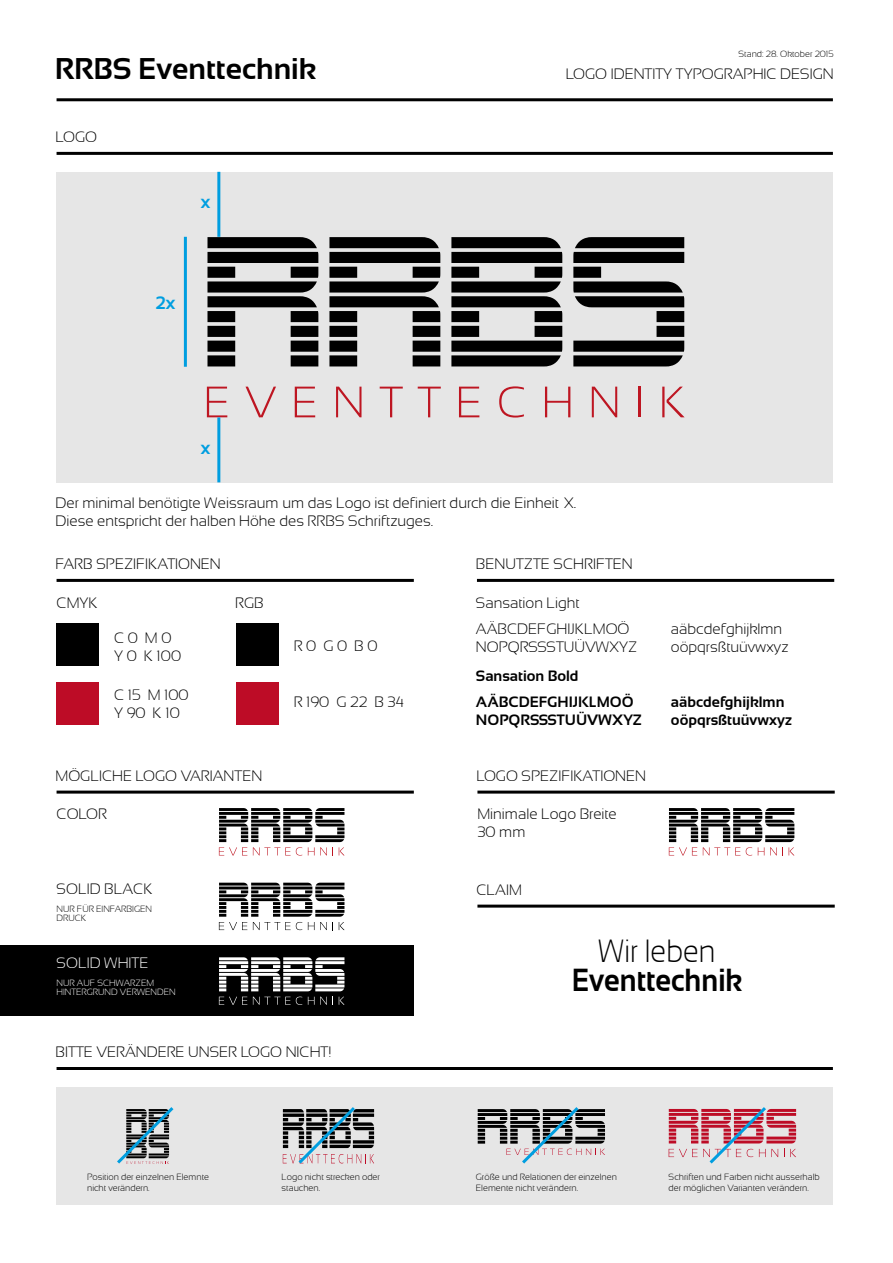
<style>
.page{position:relative;width:893px;height:1263px;background:#fff}
.page>*{position:absolute;margin:0;border:0;box-sizing:border-box;transform-origin:0 0}
.t1{font:700 31.95px "Sansation";color:#000;scale:.9 1}
.t2{font:300 31.95px "Sansation";color:#000;scale:.9 1}
.t3{font:700 30px "Sansation";color:#000}
.t4{font:700 18px "Sansation";color:#009ee0}
.t5{font:300 15px/18px "Sansation";color:#000}
.t6{font:700 15px/26.1px "Sansation";color:#000}
.t7{font:300 15px "Sansation";color:#fff}
.t8{font:300 9px/10.8px "Sansation";color:#000}
.t9{font:300 9px/9px "Sansation";color:#fff}
</style>
<div class="page">
<div style="left:0;top:945px;width:414px;height:71px;background:#000"></div>
<hr style="left:57px;top:98px;width:776px;height:3px;background:#000">
<hr style="left:57px;top:152px;width:776px;height:3px;background:#000">
<hr style="left:57px;top:579px;width:357px;height:3px;background:#000">
<svg style="left:57px;top:790px;width:357px;height:4px"></svg>
<hr style="left:477px;top:579px;width:357px;height:3px;background:#000">
<div style="left:57px;top:172px;width:776px;height:310px;background:#e6e6e6"></div>
<hr style="left:57px;top:1067px;width:776px;height:3px;background:#000">
<div style="left:57px;top:1087px;width:776px;height:117px;background:#e6e6e6"></div>
<svg style="left:207px;top:237px;width:111px;height:129px"></svg>
<svg style="left:329px;top:237px;width:111px;height:129px"></svg>
<svg style="left:451px;top:237px;width:111px;height:129px"></svg>
<svg style="left:573px;top:237px;width:111px;height:129px"></svg>
<svg style="left:207px;top:387px;width:20px;height:30px"></svg>
<svg style="left:246px;top:387px;width:30px;height:30px"></svg>
<svg style="left:295px;top:387px;width:20px;height:30px"></svg>
<svg style="left:336px;top:387px;width:25px;height:30px"></svg>
<svg style="left:380px;top:387px;width:23px;height:30px"></svg>
<svg style="left:418px;top:387px;width:23px;height:30px"></svg>
<svg style="left:459px;top:387px;width:20px;height:30px"></svg>
<svg style="left:499px;top:386px;width:25px;height:32px"></svg>
<svg style="left:545px;top:387px;width:25px;height:30px"></svg>
<svg style="left:592px;top:387px;width:25px;height:30px"></svg>
<hr style="left:639px;top:387px;width:2px;height:30px;background:#be1622">
<svg style="left:662px;top:387px;width:22px;height:30px"></svg>
<svg style="left:219px;top:808px;width:126px;height:47px"></svg>
<svg style="left:477px;top:790px;width:358px;height:4px"></svg>
<hr style="left:477px;top:905px;width:358px;height:3px;background:#000">
<svg style="left:669px;top:808px;width:125px;height:47px"></svg>
<svg style="left:219px;top:883px;width:126px;height:47px"></svg>
<svg style="left:219px;top:957px;width:126px;height:48px"></svg>
<hr style="left:184px;top:237px;width:3px;height:130px;background:#009ee0">
<hr style="left:217px;top:417px;width:3px;height:65px;background:#009ee0">
<hr style="left:217px;top:172px;width:3px;height:65px;background:#009ee0">
<div style="left:57px;top:623px;width:42px;height:43px;background:#000"></div>
<div style="left:57px;top:682px;width:42px;height:43px;background:#bd0c26"></div>
<div style="left:236px;top:623px;width:43px;height:43px;background:#000"></div>
<div style="left:236px;top:682px;width:43px;height:43px;background:#bd0c26"></div>
<svg style="left:117px;top:1107px;width:57px;height:57px"></svg>
<svg style="left:283px;top:1107px;width:91px;height:57px"></svg>
<svg style="left:478px;top:1107px;width:127px;height:57px"></svg>
<svg style="left:669px;top:1107px;width:127px;height:57px"></svg>
<p class="t8" style="left:738px;top:49px;width:97px">Stand: 28. Oktober 2015</p>
<h2 class="t3" style="left:55px;top:52px;width:263px">RRBS Eventtechnik</h2>
<p class="t5" style="left:566px;top:65px;width:270px">LOGO IDENTITY TYPOGRAPHIC DESIGN</p>
<p class="t5" style="left:56px;top:128px;width:43px">LOGO</p>
<p class="t4" style="left:201px;top:192px;width:11px">x</p>
<p class="t4" style="left:156px;top:292px;width:21px">2x</p>
<p class="t4" style="left:201px;top:437px;width:11px">x</p>
<p class="t5" style="left:56px;top:494px;width:522px">Der minimal benötigte Weissraum um das Logo ist definiert durch die Einheit ‚X.<br>Diese entspricht der halben Höhe des RRBS Schriftzuges.</p>
<p class="t5" style="left:56px;top:555px;width:167px">FARB SPEZIFIKATIONEN</p>
<p class="t5" style="left:57px;top:594px;width:43px">CMYK</p>
<p class="t5" style="left:476px;top:555px;width:158px">BENUTZTE SCHRIFTEN</p>
<p class="t5" style="left:476px;top:590px;width:155px;line-height:26.1px">Sansation Light<br>AÄBCDEFGHIJKLMOÖ</p>
<p class="t5" style="left:476px;top:638px;width:163px">NOPQRSSSTUÜVWXYZ</p>
<p class="t5" style="left:235px;top:594px;width:30px">RGB</p>
<p class="t5" style="left:114px;top:628px;width:68px">C 0 M 0<br>Y 0 K 100</p>
<p class="t5" style="left:294px;top:636px;width:85px">R 0 G 0 B 0</p>
<p class="t5" style="left:114px;top:686px;width:76px">C 15 M 100<br>Y 90 K 10</p>
<p class="t5" style="left:56px;top:766px;width:208px">MÖGLICHE LOGO VARIANTEN</p>
<p class="t5" style="left:57px;top:805px;width:52px">COLOR</p>
<p class="t5" style="left:294px;top:693px;width:112px">R 190 G 22 B 34</p>
<p class="t6" style="left:476px;top:663px;width:159px">Sansation Bold<br>AÄBCDEFGHIJKLMOÖ</p>
<p class="t6" style="left:476px;top:707px;width:167px">NOPQRSSSTUÜVWXYZ</p>
<p class="t5" style="left:476px;top:767px;width:171px">LOGO SPEZIFIKATIONEN</p>
<p class="t5" style="left:477px;top:805px;width:141px">Minimale Logo Breite<br>30 mm</p>
<p class="t5" style="left:671px;top:620px;width:119px">aäbcdefghijklmn oöpqrsßtuüvwxyz</p>
<p class="t6" style="left:671px;top:693px;width:123px;line-height:18px">aäbcdefghijklmn oöpqrsßtuüvwxyz</p>
<p class="t5" style="left:57px;top:879px;width:98px">SOLID BLACK</p>
<p class="t8" style="left:57px;top:904px;width:97px;line-height:9px">NUR FÜR EINFARBIGEN<br>DRUCK</p>
<p class="t7" style="left:57px;top:955px;width:93px">SOLID WHITE</p>
<p class="t9" style="left:57px;top:979px;width:121px">NUR AUF SCHWARZEM<br>HINTERGRUND VERWENDEN</p>
<p class="t5" style="left:56px;top:1043px;width:277px">BITTE VERÄNDERE UNSER LOGO NICHT!</p>
<p class="t5" style="left:476px;top:880px;width:47px">CLAIM</p>
<h1 class="t2" style="left:599px;top:933px;width:131px">Wir leben</h1>
<h1 class="t1" style="left:572px;top:962px;width:191px">Eventtechnik</h1>
<p class="t8" style="left:87px;top:1172px;width:123px">Position der einzelnen Elemnte nicht verändern.</p>
<p class="t8" style="left:282px;top:1172px;width:100px">Logo nicht strecken oder stauchen.</p>
<p class="t8" style="left:476px;top:1172px;width:143px">Größe und Relationen der einzelnen<br>Elemente nicht verändern.</p>
<p class="t8" style="left:669px;top:1172px;width:153px">Schriften und Farben nicht ausserhalb der möglichen Varianten verändern.</p>
</div>
